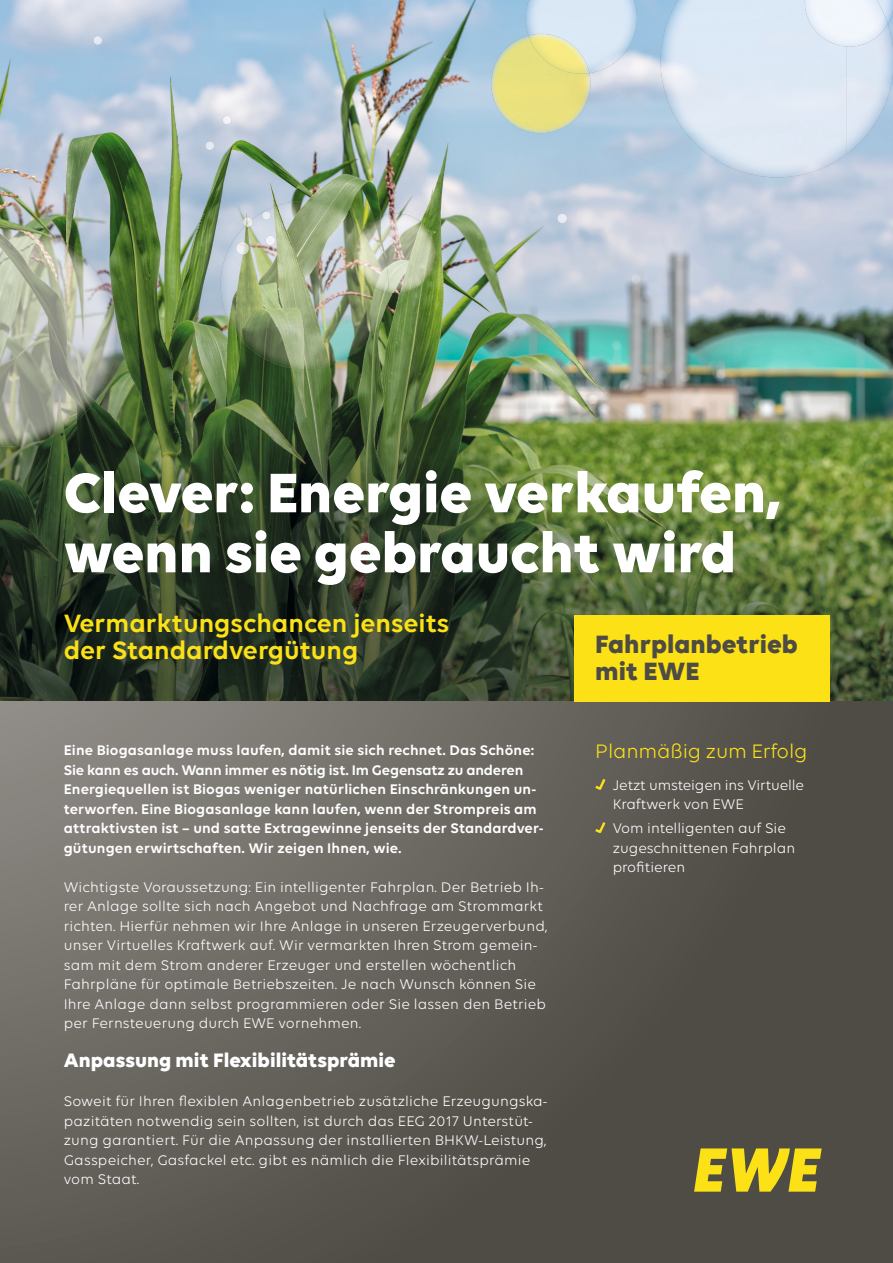
<style>
.page{position:relative;width:893px;height:1263px;background:#fff}
.page>*{position:absolute;margin:0;border:0;box-sizing:border-box;transform-origin:0 0}
.t1{font:700 60px/60px "Volte";color:#fff}
.t2{font:600 27px/27px "Volte";color:#fbe116}
.t3{font:700 27px/27px "Volte";color:#4d4b44}
.t4{font:700 21px "Volte";color:#fff}
.t5{font:21px "Volte";letter-spacing:-.01em;color:#fbe116}
.t6{font:15px/19.5px "Volte";letter-spacing:.01em;color:#fff}
.t7{font:600 15px/19.5px "Volte";letter-spacing:.01em;color:#fff}
.t8{font:15px/19.5px "Volte";letter-spacing:-.01em;color:#fff}
</style>
<div class="page">
<img style="left:0;top:0;width:893px;height:702px">
<svg style="left:0;top:702px;width:893px;height:561px;background:#615e58"></svg>
<div style="left:574px;top:615px;width:255px;height:87px;background:#fbe116"></div>
<svg style="left:593px;top:776px;width:15px;height:16px"></svg>
<svg style="left:593px;top:819px;width:15px;height:16px"></svg>
<svg style="left:694px;top:1148px;width:128px;height:44px;background:#b9a827"></svg>
<img style="left:525px;top:0;width:112px;height:73px">
<img style="left:491px;top:35px;width:100px;height:98px">
<img style="left:528px;top:34px;width:61px;height:40px">
<img style="left:388px;top:213px;width:48px;height:80px">
<img style="left:220px;top:201px;width:168px;height:126px">
<img style="left:232px;top:327px;width:145px;height:42px">
<img style="left:353px;top:227px;width:37px;height:65px">
<img style="left:660px;top:0;width:186px;height:133px">
<img style="left:846px;top:24px;width:47px;height:131px">
<img style="left:686px;top:133px;width:161px;height:44px">
<img style="left:888px;top:0;width:5px;height:24px">
<img style="left:805px;top:0;width:83px;height:47px">
<img style="left:0;top:224px;width:122px;height:179px">
<img style="left:0;top:402px;width:94px;height:45px">
<svg style="left:205px;top:141px;width:9px;height:9px"></svg>
<svg style="left:93px;top:36px;width:9px;height:9px"></svg>
<svg style="left:223px;top:116px;width:8px;height:8px"></svg>
<svg style="left:557px;top:214px;width:10px;height:9px"></svg>
<svg style="left:236px;top:242px;width:13px;height:13px"></svg>
<svg style="left:243px;top:217px;width:10px;height:10px"></svg>
<svg style="left:266px;top:236px;width:9px;height:9px"></svg>
<svg style="left:262px;top:211px;width:9px;height:9px"></svg>
<h1 class="t1" style="left:64px;top:461px;width:720px">Clever: Energie verkaufen, wenn sie gebraucht wird</h1>
<h2 class="t2" style="left:64px;top:609px;width:387px">Vermarktungschancen jenseits der Standardvergütung</h2>
<h2 class="t3" style="left:595px;top:630px;width:204px">Fahrplanbetrieb mit EWE</h2>
<p class="t7" style="left:64px;top:740px;width:481px">Eine Biogasanlage muss laufen, damit sie sich rechnet. Das Schöne:<br>Sie kann es auch. Wann immer es nötig ist. Im Gegensatz zu anderen Energiequellen ist Biogas weniger natürlichen Einschränkungen un&shy;terworfen. Eine Biogasanlage kann laufen, wenn der Strompreis am attraktivsten ist – und satte Extragewinne jenseits der Standardver&shy;gütungen erwirtschaften. Wir zeigen Ihnen, wie.</p>
<p class="t6" style="left:64px;top:877px;width:485px">Wichtigste Voraussetzung: Ein intelligenter Fahrplan. Der Betrieb Ih&shy;rer Anlage sollte sich nach Angebot und Nachfrage am Strommarkt richten. Hierfür nehmen wir Ihre Anlage in unseren Erzeugerverbund, unser Virtuelles Kraftwerk auf. Wir vermarkten Ihren Strom gemein&shy;sam mit dem Strom anderer Erzeuger und erstellen wöchentlich Fahrpläne für optimale Betriebszeiten. Je nach Wunsch können Sie Ihre Anlage dann selbst programmieren oder Sie lassen den Betrieb per Fernsteuerung durch EWE vornehmen.</p>
<h3 class="t4" style="left:64px;top:1048px;width:333px">Anpassung mit Flexibilitätsprämie</h3>
<p class="t6" style="left:64px;top:1091px;width:485px">Soweit für Ihren flexiblen Anlagenbetrieb zusätzliche Erzeugungska&shy;pazitäten notwendig sein sollten, ist durch das EEG 2017 Unterstüt&shy;zung garantiert. Für die Anpassung der installierten BHKW-Leistung, Gasspeicher, Gasfackel etc. gibt es nämlich die Flexibilitätsprämie vom Staat.</p>
<h3 class="t5" style="left:595px;top:739px;width:214px">Planmäßig zum Erfolg</h3>
<p class="t8" style="left:613px;top:775px;width:193px">Jetzt umsteigen ins Virtuelle<br>Kraftwerk von EWE</p>
<p class="t6" style="left:613px;top:818px;width:184px">Vom intelligenten auf Sie zugeschnittenen Fahrplan profitieren</p>
</div>
